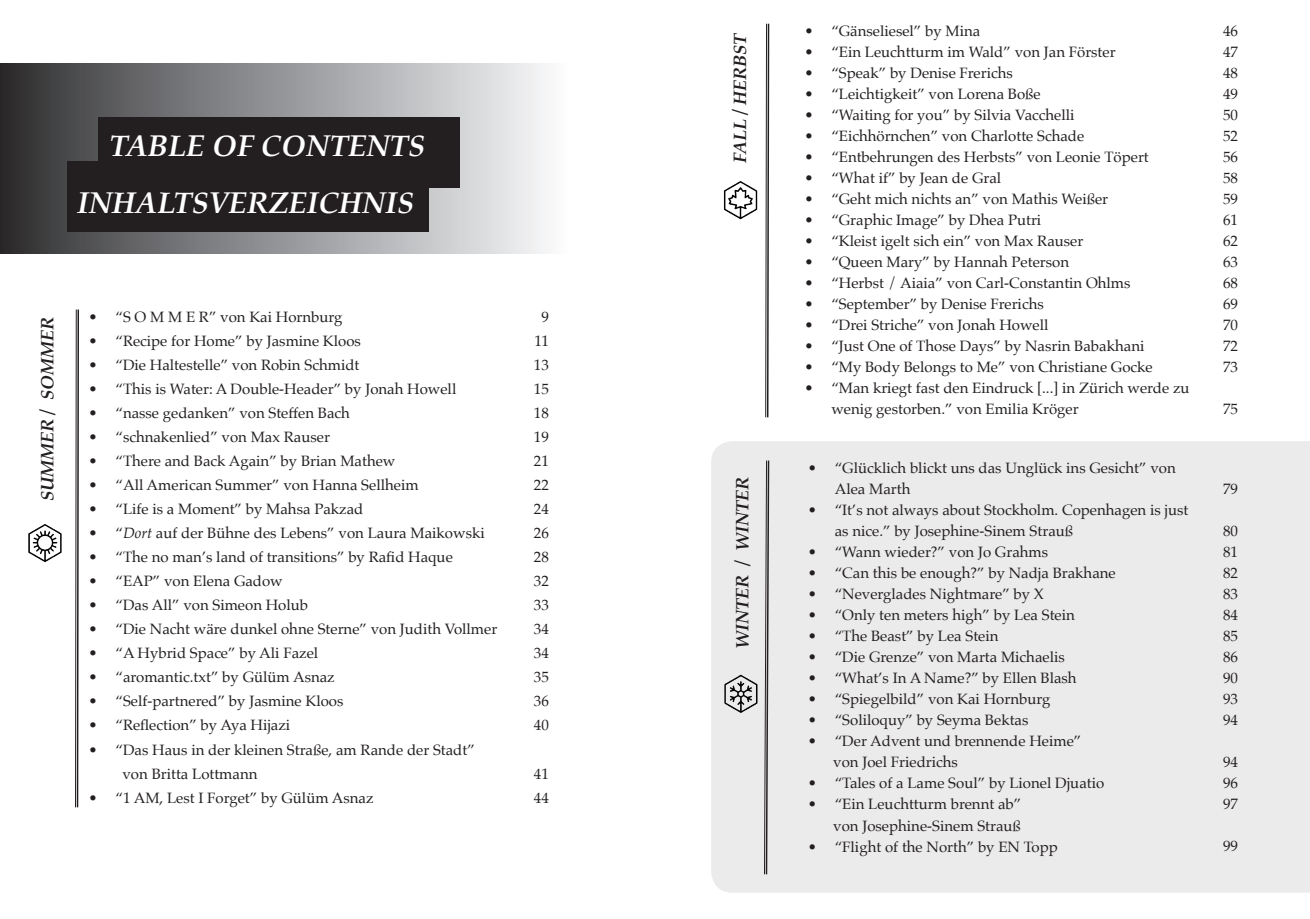
<style>
.page{position:relative;width:1310px;height:919px;background:#fff}
.page>*{position:absolute;margin:0;border:0;box-sizing:border-box;transform-origin:0 0}
.t1{font:italic 700 30px "Palatino";color:#fff}
.t2{font:italic 700 18px "Palatino";color:#231f20}
.t3{font:15px/21px "Palatino";color:#231f20}
.s1{font-style:italic}
</style>
<div class="page">
<div style="left:711px;top:441px;width:599px;height:451px;background:#ecebeb"></div>
<svg style="left:75px;top:309px;width:4px;height:499px;background:#757273"></svg>
<svg style="left:765px;top:23px;width:5px;height:395px"></svg>
<svg style="left:764px;top:459px;width:6px;height:416px;background:#989696"></svg>
<div style="left:0;top:64px;width:570px;height:189px;background:linear-gradient(to right,#303033,#fbfcfe)"></div>
<div style="left:98px;top:117px;width:361px;height:71px;background:#231f20"></div>
<div style="left:67px;top:161px;width:361px;height:70px;background:#231f20"></div>
<img style="left:28px;top:524px;width:34px;height:38px">
<img style="left:724px;top:169px;width:46px;height:59px">
<img style="left:713px;top:662px;width:60px;height:60px">
<h1 class="t1" style="left:110px;top:121px;width:317px">TABLE OF CONTENTS</h1>
<h1 class="t1" style="left:77px;top:177px;width:338px">INHALTSVERZEICHNIS</h1>
<p class="t2" style="left:32px;top:501px;width:186px;rotate:-90deg">SUMMER / SOMMER</p>
<p class="t3" style="left:88px;top:306px;width:256px">• “S O M M E R” von Kai Hornburg</p>
<p class="t3" style="left:88px;top:330px;width:274px">• “Recipe for Home” by Jasmine Kloos</p>
<p class="t3" style="left:88px;top:354px;width:272px">• “Die Haltestelle” von Robin Schmidt</p>
<p class="t3" style="left:88px;top:378px;width:369px">• “This is Water: A Double-Header” by Jonah Howell</p>
<p class="t3" style="left:88px;top:402px;width:263px">• “nasse gedanken” von Steffen Bach</p>
<p class="t3" style="left:88px;top:426px;width:243px">• “schnakenlied” von Max Rauser</p>
<p class="t3" style="left:88px;top:450px;width:308px">• “There and Back Again” by Brian Mathew</p>
<p class="t3" style="left:88px;top:474px;width:332px">• “All American Summer” von Hanna Sellheim</p>
<p class="t3" style="left:88px;top:498px;width:276px">• “Life is a Moment” by Mahsa Pakzad</p>
<p class="t3" style="left:88px;top:522px;width:398px">• “<span class="s1">Dort</span> auf der Bühne des Lebens” von Laura Maikowski</p>
<p class="t3" style="left:88px;top:546px;width:366px">• “The no man’s land of transitions” by Rafid Haque</p>
<p class="t3" style="left:88px;top:570px;width:196px">• “EAP” von Elena Gadow</p>
<p class="t3" style="left:88px;top:594px;width:221px">• “Das All” von Simeon Holub</p>
<p class="t3" style="left:88px;top:618px;width:410px">• “Die Nacht wäre dunkel ohne Sterne” von Judith Vollmer</p>
<p class="t3" style="left:88px;top:642px;width:231px">• “A Hybrid Space” by Ali Fazel</p>
<p class="t3" style="left:88px;top:666px;width:248px">• “aromantic.txt” by Gülüm Asnaz</p>
<p class="t3" style="left:88px;top:690px;width:256px">• “Self-partnered” by Jasmine Kloos</p>
<p class="t3" style="left:88px;top:714px;width:203px">• “Reflection” by Aya Hijazi</p>
<p class="t3" style="left:122px;top:737px;width:354px;line-height:24px;text-indent:-34px">• “Das Haus in der kleinen Straße, am Rande der Stadt” von Britta Lottmann</p>
<p class="t3" style="left:88px;top:786px;width:287px">• “1 AM, Lest I Forget” by Gülüm Asnaz</p>
<p class="t3" style="left:534px;top:305px;width:16px;line-height:24px;text-align:center">9<br>11<br>13<br>15<br>18<br>19<br>21<br>22<br>24<br>26<br>28<br>32<br>33<br>34<br>34<br>35<br>36<br>40</p>
<p class="t3" style="left:534px;top:761px;width:16px;line-height:24px">41<br>44</p>
<p class="t2" style="left:725px;top:163px;width:132px;rotate:-90deg">FALL / HERBST</p>
<p class="t3" style="left:804px;top:20px;width:177px">• “Gänseliesel” by Mina</p>
<p class="t3" style="left:804px;top:41px;width:313px">• “Ein Leuchtturm im Wald” von Jan Förster</p>
<p class="t3" style="left:804px;top:62px;width:210px">• “Speak” by Denise Frerichs</p>
<p class="t3" style="left:804px;top:83px;width:238px">• “Leichtigkeit” von Lorena Boße</p>
<p class="t3" style="left:804px;top:104px;width:272px">• “Waiting for you” by Silvia Vacchelli</p>
<p class="t3" style="left:804px;top:125px;width:281px">• “Eichhörnchen” von Charlotte Schade</p>
<p class="t3" style="left:804px;top:146px;width:346px">• “Entbehrungen des Herbsts” von Leonie Töpert</p>
<p class="t3" style="left:804px;top:167px;width:198px">• “What if” by Jean de Gral</p>
<p class="t3" style="left:804px;top:188px;width:305px">• “Geht mich nichts an” von Mathis Weißer</p>
<p class="t3" style="left:804px;top:209px;width:238px">• “Graphic Image” by Dhea Putri</p>
<p class="t3" style="left:804px;top:230px;width:280px">• “Kleist igelt sich ein” von Max Rauser</p>
<p class="t3" style="left:804px;top:251px;width:266px">• “Queen Mary” by Hannah Peterson</p>
<p class="t3" style="left:804px;top:272px;width:328px">• “Herbst / Aiaia” von Carl-Constantin Ohlms</p>
<p class="t3" style="left:804px;top:293px;width:241px">• “September” by Denise Frerichs</p>
<p class="t3" style="left:804px;top:314px;width:246px">• “Drei Striche” von Jonah Howell</p>
<p class="t3" style="left:804px;top:335px;width:342px">• “Just One of Those Days” by Nasrin Babakhani</p>
<p class="t3" style="left:804px;top:356px;width:350px">• “My Body Belongs to Me” von Christiane Gocke</p>
<p class="t3" style="left:831px;top:377px;width:360px;text-indent:-27px">• “Man kriegt fast den Eindruck [...] in Zürich werde zu wenig gestorben.” von Emilia Kröger</p>
<p class="t2" style="left:727px;top:648px;width:173px;rotate:-90deg">WINTER / WINTER</p>
<p class="t3" style="left:835px;top:457px;width:342px;text-indent:-27px">• “Glücklich blickt uns das Unglück ins Gesicht” von<br>Alea Marth</p>
<p class="t3" style="left:835px;top:499px;width:355px;text-indent:-27px">• “It’s not always about Stockholm. Copenhagen is just as nice.” by Josephine-Sinem Strauß</p>
<p class="t3" style="left:808px;top:541px;width:242px">• “Wann wieder?” von Jo Grahms</p>
<p class="t3" style="left:808px;top:562px;width:309px">• “Can this be enough?” by Nadja Brakhane</p>
<p class="t3" style="left:808px;top:583px;width:238px">• “Neverglades Nightmare” by X</p>
<p class="t3" style="left:808px;top:604px;width:269px">• “Only ten meters high” by Lea Stein</p>
<p class="t3" style="left:808px;top:625px;width:192px">• “The Beast” by Lea Stein</p>
<p class="t3" style="left:808px;top:646px;width:258px">• “Die Grenze” von Marta Michaelis</p>
<p class="t3" style="left:808px;top:667px;width:270px">• “What’s In A Name?” by Ellen Blash</p>
<p class="t3" style="left:808px;top:688px;width:244px">• “Spiegelbild” von Kai Hornburg</p>
<p class="t3" style="left:808px;top:709px;width:222px">• “Soliloquy” by Seyma Bektas</p>
<p class="t3" style="left:833px;top:730px;width:250px;text-indent:-26px">• “Der Advent und brennende Heime” von Joel Friedrichs</p>
<p class="t3" style="left:808px;top:772px;width:298px">• “Tales of a Lame Soul” by Lionel Djuatio</p>
<p class="t3" style="left:808px;top:793px;width:215px;text-align:right">• “Ein Leuchtturm brennt ab” von Josephine-Sinem Strauß</p>
<p class="t3" style="left:808px;top:835px;width:252px">• “Flight of the North” by EN Topp</p>
<p class="t3" style="left:1223px;top:20px;width:16px;text-align:justify">46<br>47<br>48<br>49<br>50<br>52<br>56<br>58<br>59<br>61<br>62<br>63<br>68<br>69<br>70<br>72<br>73</p>
<p class="t3" style="left:1223px;top:398px;width:16px">75</p>
<p class="t3" style="left:1223px;top:478px;width:16px">79</p>
<p class="t3" style="left:1223px;top:520px;width:16px;text-align:justify">80<br>81<br>82<br>83<br>84<br>85<br>86<br>90<br>93<br>94</p>
<p class="t3" style="left:1223px;top:751px;width:16px;text-align:justify">94<br>96<br>97</p>
<p class="t3" style="left:1223px;top:835px;width:16px">99</p>
</div>
